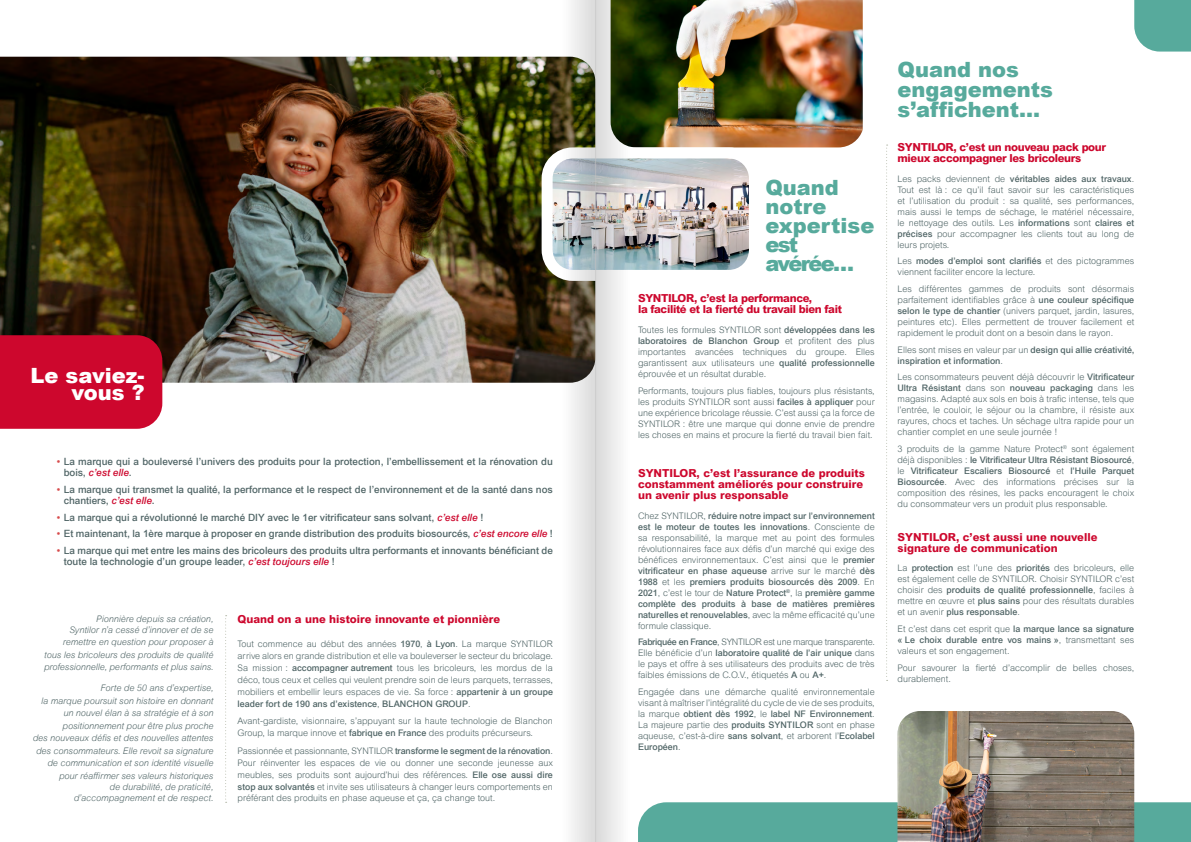
<style>
.page{position:relative;width:1191px;height:842px;background:#fff}
.page>*{position:absolute;margin:0;border:0;box-sizing:border-box;transform-origin:0 0}
.t1{font:21px/19px "Arial MT Black";color:#57aa9c}
.t2{font:21px/17px "Arial MT Black";color:#fff;text-align:right}
.t3{font:800 11px/11px "Arial";color:#cd072d}
.t4{font:800 11px/11px "Arial";letter-spacing:-.03em;color:#cd072d}
.t5{font:500 10px/11px "Arial";color:#506566}
.t6{font:300 9px/11px "Arial";color:#506566;text-align:justify}
.t7{font:italic 300 9px/12.5px "Arial";color:#506566;text-align:right}
.t8{font:500 9px/11px "Arial";color:#506566}
.s1{color:#d74b4c}
.s2{font-style:italic;color:#cd072d}
.s3{font-weight:500}
.s4{font-weight:300}
</style>
<div class="page">
<img style="left:633px;top:0;width:229px;height:147px">
<img style="left:0;top:57px;width:558px;height:326px">
<div style="left:0;top:335px;width:162px;height:94px;background:#cd072d"></div>
<img style="left:547px;top:153px;width:201px;height:122px">
<div style="left:541px;top:147px;width:219px;height:134px;border:11px solid #fff;border-radius:26px"></div>
<svg style="left:1134px;top:0;width:57px;height:52px"></svg>
<svg style="left:225px;top:615px;width:2px;height:188px"></svg>
<div style="left:638px;top:802px;width:553px;height:40px;background:#57aa9c"></div>
<img style="left:897px;top:711px;width:237px;height:131px">
<div style="left:558px;top:0;width:75px;height:842px;background:#000;opacity:.75"></div>
<hr style="left:595px;top:0;width:1px;height:842px;background:#b3b2b2">
<svg style="left:886px;top:145px;width:1px;height:536px"></svg>
<h1 class="t2" style="left:31px;top:368px;width:115px">Le saviez&shy;vous ?</h1>
<p class="t5" style="left:64px;top:456px;width:491px;text-indent:-7px"><span class="s1">•</span> La marque qui a bouleversé l’univers des produits pour la protection, l’embellissement et la rénovation du bois, <span class="s2">c’est elle</span>.</p>
<p class="t5" style="left:64px;top:484px;width:491px;text-indent:-7px"><span class="s1">•</span> La marque qui transmet la qualité, la performance et le respect de l’environnement et de la santé dans nos chantiers, <span class="s2">c’est elle</span>.</p>
<p class="t5" style="left:57px;top:512px;width:428px"><span class="s1">•</span> La marque qui a révolutionné le marché DIY avec le 1er vitrificateur sans solvant, <span class="s2">c’est elle</span> !</p>
<p class="t5" style="left:57px;top:528px;width:498px"><span class="s1">•</span> Et maintenant, la 1ère marque à proposer en grande distribution des produits biosourcés, <span class="s2">c’est encore elle</span> !</p>
<p class="t5" style="left:64px;top:545px;width:491px;text-indent:-7px"><span class="s1">•</span> La marque qui met entre les mains des bricoleurs des produits ultra performants et innovants bénéficiant de toute la technologie d’un groupe leader, <span class="s2">c’est toujours elle</span> !</p>
<p class="t7" style="left:69px;top:613px;width:145px;line-height:11px">Pionnière depuis sa création,<br>Syntilor n’a cessé d’innover et de se</p>
<p class="t7" style="left:44px;top:636px;width:171px;text-align:justify;text-indent:19px">remettre en question pour proposer à tous les bricoleurs des produits de qualité professionnelle, performants et plus sains.</p>
<p class="t7" style="left:33px;top:682px;width:182px">Forte de 50 ans d’expertise,<br>la marque poursuit son histoire en donnant un nouvel élan à sa stratégie et à son positionnement pour être plus proche<br>des nouveaux défis et des nouvelles attentes des consommateurs. Elle revoit sa signature de communication et son identité visuelle pour réaffirmer ses valeurs historiques</p>
<p class="t7" style="left:74px;top:781px;width:141px;line-height:11px">de durabilité, de praticité, d’accompagnement et de respect.</p>
<p class="t3" style="left:238px;top:614px;width:264px">Quand on a une histoire innovante et pionnière</p>
<p class="t6" style="left:238px;top:637px;width:317px;line-height:12px">Tout commence au début des années <span class="s3">1970</span>, <span class="s3">à Lyon</span>. La marque SYNTILOR arrive alors en grande distribution et elle va bouleverser le secteur du bricolage.<br>Sa mission : <span class="s3">accompagner autrement</span> tous les bricoleurs, les mordus de la déco, tous ceux et celles qui veulent prendre soin de leurs parquets, terrasses, mobiliers et embellir leurs espaces de vie. Sa force : <span class="s3">appartenir à un groupe leader fort de 190 ans d’existence</span>, <span class="s3">BLANCHON GROUP</span>.</p>
<p class="t6" style="left:238px;top:715px;width:317px;line-height:12px">Avant-gardiste, visionnaire, s’appuyant sur la haute technologie de Blanchon<br>Group, la marque innove et <span class="s3">fabrique en France</span> des produits précurseurs.</p>
<p class="t6" style="left:238px;top:745px;width:317px;line-height:12px">Passionnée et passionnante, SYNTILOR <span class="s3">transforme le segment de la rénovation</span>.<br>Pour réinventer les espaces de vie ou donner une seconde jeunesse aux meubles, ses produits sont aujourd’hui des références. <span class="s3">Elle ose aussi dire stop aux solvantés</span> et invite ses utilisateurs à changer leurs comportements en</p>
<p class="t6" style="left:238px;top:792px;width:259px">préférant des produits en phase aqueuse et ça, ça change tout.</p>
<h1 class="t1" style="left:765px;top:179px;width:111px">Quand notre expertise est avérée…</h1>
<p class="t4" style="left:638px;top:293px;width:205px">SYNTILOR, c’est la performance,<br>la facilité et la fierté du travail bien fait</p>
<p class="t6" style="left:638px;top:324px;width:238px">Toutes les formules SYNTILOR sont <span class="s3">développées dans les laboratoires de Blanchon Group</span> et profitent des plus importantes avancées techniques du groupe. Elles garantissent aux utilisateurs une <span class="s3">qualité professionnelle </span>éprouvée et un résultat durable.</p>
<p class="t6" style="left:638px;top:385px;width:238px">Performants, toujours plus fiables, toujours plus résistants, les produits SYNTILOR sont aussi <span class="s3">faciles à appliquer</span> pour une expérience bricolage réussie. C’est aussi ça la force de SYNTILOR : être une marque qui donne envie de prendre les choses en mains et procure la fierté du travail bien fait.</p>
<p class="t3" style="left:638px;top:468px;width:228px">SYNTILOR, c’est l’assurance de produits constamment améliorés pour construire un avenir plus responsable</p>
<p class="t6" style="left:638px;top:510px;width:238px">Chez SYNTILOR, <span class="s3">réduire notre impact sur l’environnement est le moteur de toutes les innovations</span>. Consciente de sa responsabilité, la marque met au point des formules révolutionnaires face aux défis d’un marché qui exige des bénéfices environnementaux. C’est ainsi que le <span class="s3">premier vitrificateur en phase aqueuse</span> arrive sur le marché <span class="s3">dès 1988</span> et les <span class="s3">premiers produits biosourcés dès 2009</span>. En <span class="s3">2021</span>, c’est le tour de <span class="s3">Nature Protect</span><sup>®</sup>, la <span class="s3">première gamme complète des produits à base de matières premières naturelles et renouvelables</span>, avec la même efficacité qu’une formule classique.</p>
<p class="t6" style="left:638px;top:637px;width:238px"><span class="s3">Fabriquée en France</span>, SYNTILOR est une marque transparente.<br>Elle bénéficie d’un <span class="s3">laboratoire qualité de l’air unique</span> dans le pays et offre à ses utilisateurs des produits avec de très faibles émissions de C.O.V., étiquetés <span class="s3">A</span> ou <span class="s3">A+</span>.</p>
<p class="t6" style="left:638px;top:686px;width:238px">Engagée dans une démarche qualité environnementale visant à maîtriser l’intégralité du cycle de vie de ses produits, la marque <span class="s3">obtient dès 1992</span>, le <span class="s3">label NF Environnement</span>.<br>La majeure partie des <span class="s3">produits SYNTILOR</span> sont en phase aqueuse, c’est-à-dire <span class="s3">sans solvant</span>, et arborent l’<span class="s3">Ecolabel Européen</span>.</p>
<h1 class="t1" style="left:897px;top:61px;width:157px;line-height:20px">Quand nos engagements s’affichent...</h1>
<p class="t4" style="left:897px;top:142px;width:210px">SYNTILOR, c’est un nouveau pack pour mieux accompagner les bricoleurs</p>
<p class="t6" style="left:897px;top:173px;width:238px">Les packs deviennent de <span class="s3">véritables aides aux travaux</span>.<br>Tout est là : ce qu’il faut savoir sur les caractéristiques et l’utilisation du produit : sa qualité, ses performances, mais aussi le temps de séchage, le matériel nécessaire, le nettoyage des outils. Les <span class="s3">informations</span> sont <span class="s3">claires et précises</span> pour accompagner les clients tout au long de leurs projets.</p>
<p class="t6" style="left:897px;top:256px;width:238px">Les <span class="s3">modes d’emploi sont clarifiés</span> et des pictogrammes viennent faciliter encore la lecture.</p>
<p class="t6" style="left:897px;top:283px;width:238px">Les différentes gammes de produits sont désormais parfaitement identifiables grâce à <span class="s3">une couleur spécifique selon le type de chantier</span> (univers parquet, jardin, lasures, peintures etc). Elles permettent de trouver facilement et rapidement le produit dont on a besoin dans le rayon.</p>
<p class="t8" style="left:897px;top:344px;width:238px"><span class="s4">Elles sont mises en valeur par un</span> design qui allie créativité, inspiration et information<span class="s4">.</span></p>
<p class="t6" style="left:897px;top:372px;width:238px">Les consommateurs peuvent déjà découvrir le <span class="s3">Vitrificateur Ultra Résistant</span> dans son <span class="s3">nouveau packaging</span> dans les magasins. Adapté aux sols en bois à trafic intense, tels que l’entrée, le couloir, le séjour ou la chambre, il résiste aux rayures, chocs et taches. Un séchage ultra rapide pour un chantier complet en une seule journée !</p>
<p class="t6" style="left:897px;top:443px;width:238px">3 produits de la gamme Nature Protect<sup>®</sup> sont également déjà disponibles : <span class="s3">le Vitrificateur Ultra Résistant Biosourcé</span>, le <span class="s3">Vitrificateur Escaliers Biosourcé</span> et <span class="s3">l’Huile Parquet Biosourcée</span>. Avec des informations précises sur la composition des résines, les packs encouragent le choix du consommateur vers un produit plus responsable.</p>
<p class="t3" style="left:897px;top:531px;width:201px">SYNTILOR, c’est aussi une nouvelle signature de communication</p>
<p class="t6" style="left:897px;top:563px;width:238px">La <span class="s3">protection</span> est l’une des <span class="s3">priorités</span> des bricoleurs, elle est également celle de SYNTILOR. Choisir SYNTILOR c’est choisir des <span class="s3">produits de qualité professionnelle</span>, faciles à mettre en œuvre et <span class="s3">plus sains</span> pour des résultats durables et un avenir <span class="s3">plus responsable</span>.</p>
<p class="t6" style="left:897px;top:623px;width:238px">Et c’est dans cet esprit que <span class="s3">la marque lance sa signature « Le choix durable entre vos mains »</span>, transmettant ses valeurs et son engagement.</p>
<p class="t6" style="left:897px;top:662px;width:238px">Pour savourer la fierté d’accomplir de belles choses, durablement.</p>
</div>
